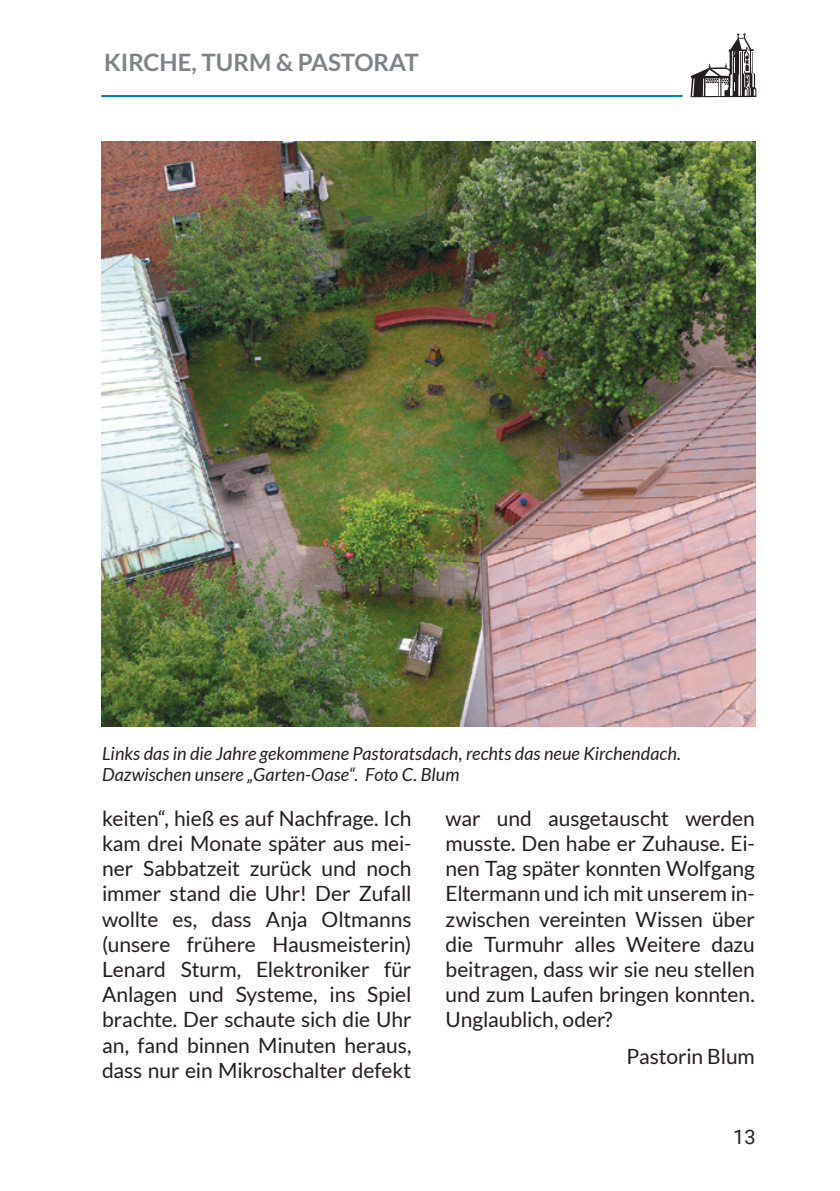
<style>
.page{position:relative;width:840px;height:1191px;background:#fff}
.page>*{position:absolute;margin:0;border:0;box-sizing:border-box;transform-origin:0 0}
.t1{font:700 24px "Lato";color:#808285}
.t2{font:21px/25.2px "Lato";letter-spacing:-.005em;color:#231f20;text-align:justify}
.t3{font:20px "Roboto";color:#231f20}
.t4{font:italic 18px/21.6px "Lato";letter-spacing:.005em;color:#231f20}
</style>
<div class="page">
<hr style="left:101px;top:95px;width:581px;height:2px;background:#007ec5">
<svg style="left:690px;top:33px;width:66px;height:64px"></svg>
<img style="left:101px;top:142px;width:654px;height:585px">
<p class="t1" style="left:104px;top:49px;width:316px">KIRCHE, TURM &amp; PASTORAT</p>
<p class="t4" style="left:102px;top:743px;width:580px">Links das in die Jahre gekommene Pastoratsdach, rechts das neue Kirchendach.<br>Dazwischen unsere „Garten-Oase“. Foto C. Blum</p>
<p class="t2" style="left:102px;top:805px;width:311px">keiten“, hieß es auf Nachfrage. Ich kam drei Monate später aus mei&shy;ner Sabbatzeit zurück und noch immer stand die Uhr! Der Zufall wollte es, dass Anja Oltmanns (unsere frühere Hausmeisterin)<br>Lenard Sturm, Elektroniker für Anlagen und Systeme, ins Spiel brachte. Der schaute sich die Uhr an, fand binnen Minuten heraus, dass nur ein Mikroschalter defekt</p>
<p class="t2" style="left:445px;top:805px;width:310px">war und ausgetauscht werden musste. Den habe er Zuhause. Ei&shy;nen Tag später konnten Wolfgang Eltermann und ich mit unserem in&shy;zwischen vereinten Wissen über die Turmuhr alles Weitere dazu beitragen, dass wir sie neu stellen und zum Laufen bringen konnten.<br>Unglaublich, oder?</p>
<p class="t2" style="left:626px;top:1043px;width:130px">Pastorin Blum</p>
<p class="t3" style="left:732px;top:1122px;width:24px">13</p>
</div>
